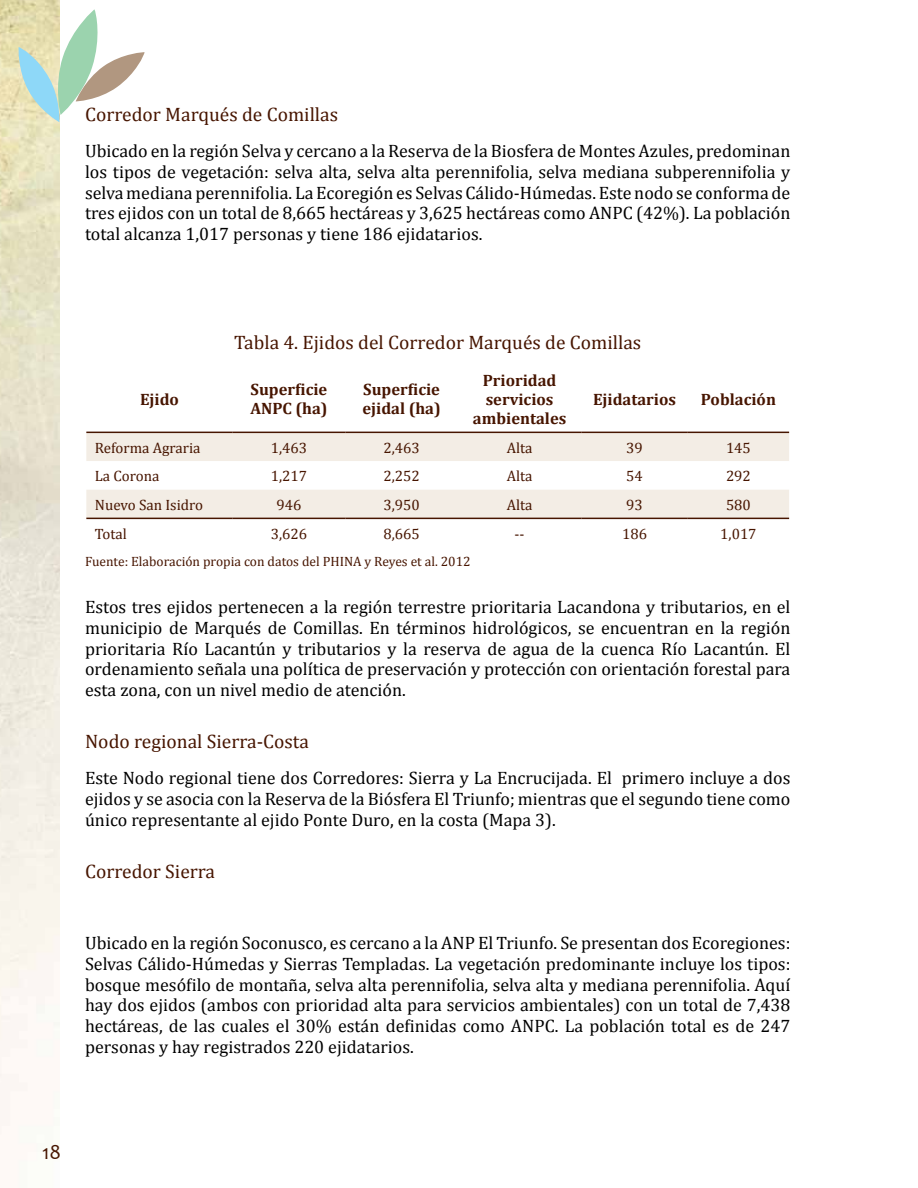
<style>
.page{position:relative;width:918px;height:1188px;background:#fff}
.page>*{position:absolute;margin:0;border:0;box-sizing:border-box;transform-origin:0 0}
.t1{font:21px "Candara";color:#471500}
.t2{font:19.5px "Cambria";color:#471500}
.t3{font:18px/20.7px "Cambria";color:#000;text-align:justify}
.t4{font:700 16.5px/19px "Cambria";color:#471500}
.t5{font:15px "Cambria";color:#471500}
.t6{font:13.5px "Cambria";color:#471500}
</style>
<div class="page">
<img style="left:0;top:0;width:60px;height:1135px">
<svg style="left:17px;top:9px;width:128px;height:113px"></svg>
<svg style="left:86px;top:433px;width:703px;height:85px;fill:#f3ede5"></svg>
<hr style="left:86px;top:432px;width:147px;height:1px;background:#471500">
<hr style="left:233px;top:432px;width:112px;height:1px;background:#471500">
<hr style="left:345px;top:432px;width:113px;height:1px;background:#471500">
<hr style="left:458px;top:432px;width:123px;height:1px;background:#471500">
<hr style="left:581px;top:432px;width:107px;height:1px;background:#471500">
<hr style="left:688px;top:432px;width:101px;height:1px;background:#471500">
<hr style="left:86px;top:518px;width:147px;height:1px;background:#471500">
<hr style="left:233px;top:518px;width:112px;height:1px;background:#471500">
<hr style="left:345px;top:518px;width:113px;height:1px;background:#471500">
<hr style="left:458px;top:518px;width:123px;height:1px;background:#471500">
<hr style="left:581px;top:518px;width:107px;height:1px;background:#471500">
<hr style="left:688px;top:518px;width:101px;height:1px;background:#471500">
<p class="t2" style="left:85px;top:103px;width:255px">Corredor Marqués de Comillas</p>
<p class="t3" style="left:85px;top:141px;width:707px">Ubicado en la región Selva y cercano a la Reserva de la Biosfera de Montes Azules, predominan los tipos de vegetación: selva alta, selva alta perennifolia, selva mediana subperennifolia y selva mediana perennifolia. La Ecoregión es Selvas Cálido-Húmedas. Este nodo se conforma de tres ejidos con un total de 8,665 hectáreas y 3,625 hectáreas como ANPC (42%). La población total alcanza 1,017 personas y tiene 186 ejidatarios.</p>
<p class="t2" style="left:234px;top:331px;width:409px">Tabla 4. Ejidos del Corredor Marqués de Comillas</p>
<p class="t4" style="left:140px;top:389px;width:40px">Ejido</p>
<p class="t4" style="left:250px;top:380px;width:79px">Superficie<br>ANPC (ha)</p>
<p class="t4" style="left:362px;top:380px;width:80px">Superficie ejidal (ha)</p>
<p class="t4" style="left:473px;top:370px;width:95px;text-align:center">Prioridad servicios ambientales</p>
<p class="t4" style="left:593px;top:389px;width:84px">Ejidatarios</p>
<p class="t4" style="left:701px;top:389px;width:77px">Población</p>
<p class="t5" style="left:95px;top:439px;width:107px">Reforma Agraria</p>
<p class="t5" style="left:271px;top:439px;width:38px">1,463</p>
<p class="t5" style="left:383px;top:439px;width:38px">2,463</p>
<p class="t5" style="left:507px;top:439px;width:27px">Alta</p>
<p class="t5" style="left:626px;top:439px;width:18px">39</p>
<p class="t5" style="left:726px;top:439px;width:26px">145</p>
<p class="t5" style="left:95px;top:467px;width:66px">La Corona</p>
<p class="t5" style="left:271px;top:467px;width:38px">1,217</p>
<p class="t5" style="left:383px;top:467px;width:38px">2,252</p>
<p class="t5" style="left:507px;top:467px;width:27px">Alta</p>
<p class="t5" style="left:626px;top:467px;width:18px">54</p>
<p class="t5" style="left:726px;top:467px;width:26px">292</p>
<p class="t5" style="left:95px;top:496px;width:110px">Nuevo San Isidro</p>
<p class="t5" style="left:277px;top:496px;width:26px">946</p>
<p class="t5" style="left:383px;top:496px;width:38px">3,950</p>
<p class="t5" style="left:507px;top:496px;width:27px">Alta</p>
<p class="t5" style="left:626px;top:496px;width:18px">93</p>
<p class="t5" style="left:726px;top:496px;width:26px">580</p>
<p class="t5" style="left:95px;top:525px;width:34px">Total</p>
<p class="t5" style="left:271px;top:525px;width:38px">3,626</p>
<p class="t5" style="left:383px;top:525px;width:38px">8,665</p>
<p class="t5" style="left:515px;top:525px;width:11px">--</p>
<p class="t5" style="left:622px;top:525px;width:26px">186</p>
<p class="t5" style="left:720px;top:525px;width:38px">1,017</p>
<p class="t6" style="left:85px;top:553px;width:387px">Fuente: Elaboración propia con datos del PHINA y Reyes et al. 2012</p>
<p class="t3" style="left:85px;top:597px;width:707px">Estos tres ejidos pertenecen a la región terrestre prioritaria Lacandona y tributarios, en el municipio de Marqués de Comillas. En términos hidrológicos, se encuentran en la región prioritaria Río Lacantún y tributarios y la reserva de agua de la cuenca Río Lacantún. El ordenamiento señala una política de preservación y protección con orientación forestal para esta zona, con un nivel medio de atención.</p>
<p class="t2" style="left:85px;top:730px;width:225px">Nodo regional Sierra-Costa</p>
<p class="t3" style="left:85px;top:768px;width:707px">Este Nodo regional tiene dos Corredores: Sierra y La Encrucijada. El primero incluye a dos ejidos y se asocia con la Reserva de la Biósfera El Triunfo; mientras que el segundo tiene como único representante al ejido Ponte Duro, en la costa (Mapa 3).</p>
<p class="t2" style="left:85px;top:860px;width:132px">Corredor Sierra</p>
<p class="t3" style="left:85px;top:933px;width:707px">Ubicado en la región Soconusco, es cercano a la ANP El Triunfo. Se presentan dos Ecoregiones:<br>Selvas Cálido-Húmedas y Sierras Templadas. La vegetación predominante incluye los tipos: bosque mesófilo de montaña, selva alta perennifolia, selva alta y mediana perennifolia. Aquí hay dos ejidos (ambos con prioridad alta para servicios ambientales) con un total de 7,438 hectáreas, de las cuales el 30% están definidas como ANPC. La población total es de 247 personas y hay registrados 220 ejidatarios.</p>
<p class="t1" style="left:42px;top:1139px;width:20px">18</p>
</div>
